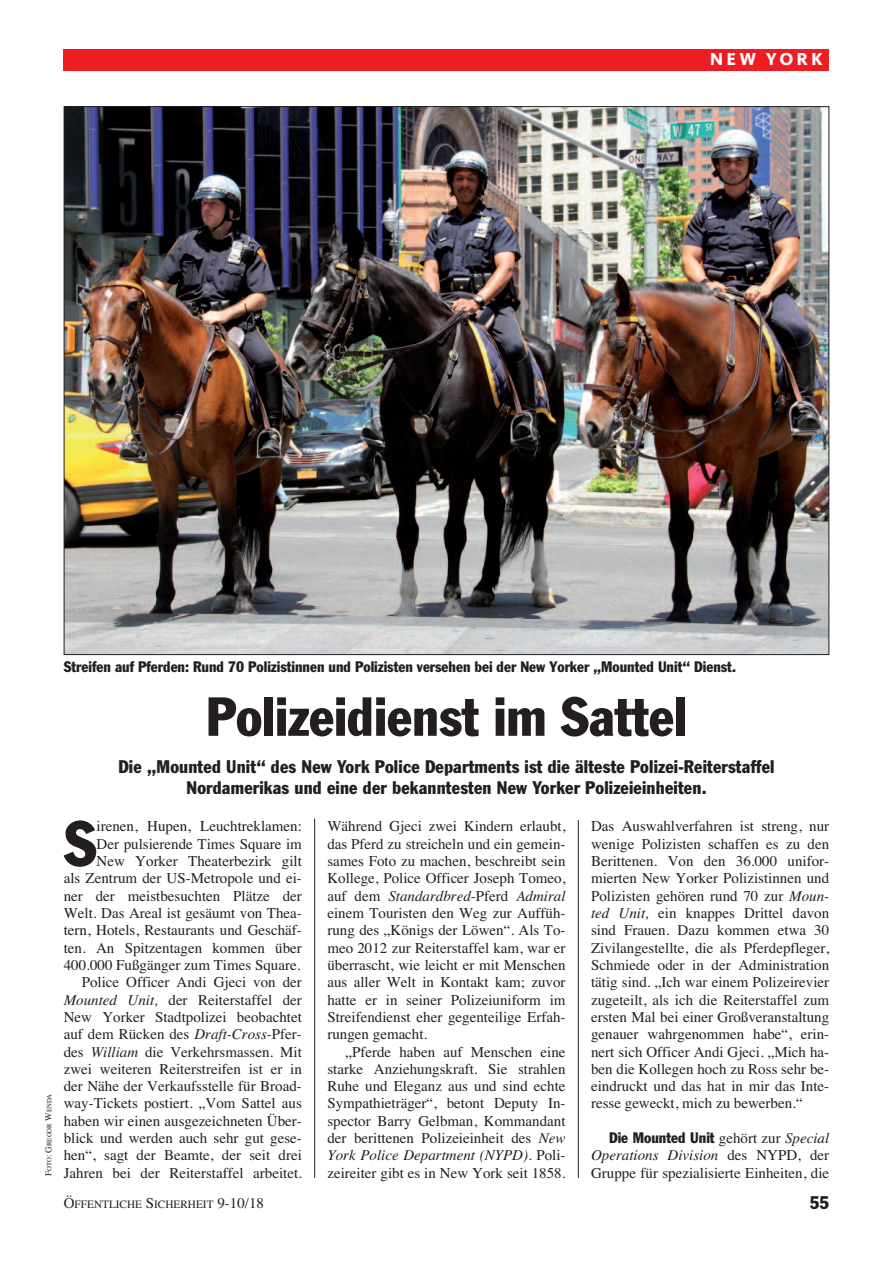
<style>
.page{position:relative;width:893px;height:1263px;background:#fff}
.page>*{position:absolute;margin:0;border:0;box-sizing:border-box;transform-origin:0 0}
.t1{font:condensed 62.7px "Franklin Gothic";color:#231f20}
.t2{font:condensed 54px "Franklin Gothic";color:#231f20}
.t3{font:condensed 18px/21.6px "Franklin Gothic";letter-spacing:.01em;color:#231f20;text-align:center}
.t4{font:800 18px "Kievit";letter-spacing:.175em;color:#fff}
.t5{font:15px/17.4px "Times";color:#231f20;text-align:justify}
.t6{font:condensed 15px "Franklin Gothic";color:#231f20}
.t7{font:11.25px "Times";color:#231f20}
.t8{font:6.75px "Times";color:#231f20}
.s1{font-size:9px}
.s2{font-style:italic}
.s3{font-family:"Times";font-stretch:normal}
.s4{font-family:"Times";font-style:italic;font-stretch:normal}
.s5{font-size:15px}
</style>
<div class="page">
<hr style="left:314px;top:819px;width:1px;height:359px;background:#231f20">
<div style="left:64px;top:49px;width:765px;height:21px;background:#ee1d23"></div>
<hr style="left:578px;top:820px;width:1px;height:358px;background:#231f20">
<img style="left:66px;top:108px;width:761px;height:545px">
<p class="t4" style="left:710px;top:53px;width:115px">NEW YORK</p>
<p class="t8" style="left:45px;top:1176px;width:84px;rotate:-90deg"><span class="s1">F</span>OTO<span class="s1">: G</span>REGOR <span class="s1">W</span>ENDA</p>
<p class="t6" style="left:64px;top:661px;width:674px">Streifen auf Pferden: Rund 70 Polizistinnen und Polizisten versehen bei der New Yorker „Mounted Unit“ Dienst.</p>
<h2 class="t2" style="left:206px;top:697px;width:482px">Polizeidienst im Sattel</h2>
<p class="t3" style="left:118px;top:757px;width:658px">Die „Mounted Unit“ des New York Police Departments ist die älteste Polizei-Reiterstaffel<br>Nordamerikas und eine der bekanntesten New Yorker Polizeieinheiten.</p>
<h1 class="t1" style="left:64px;top:821px;width:34px">S</h1>
<p class="t5" style="left:64px;top:817px;width:240px;text-align:right">irenen, Hupen, Leuchtreklamen:<br>Der pulsierende Times Square im<br>New Yorker Theaterbezirk gilt<br>als Zentrum der US-Metropole und ei&shy;ner der meistbesuchten Plätze der Welt. Das Areal ist gesäumt von Thea&shy;tern, Hotels, Restaurants und Geschäf&shy;ten. An Spitzentagen kommen über 400.000 Fußgänger zum Times Square.<br>Police Officer Andi Gjeci von der <span class="s2">Mounted Unit,</span> der Reiterstaffel der New Yorker Stadtpolizei beobachtet auf dem Rücken des <span class="s2">Draft-Cross</span>-Pfer&shy;des <span class="s2">William</span> die Verkehrsmassen. Mit zwei weiteren Reiterstreifen ist er in der Nähe der Verkaufsstelle für Broad&shy;way-Tickets postiert. „Vom Sattel aus haben wir einen ausgezeichneten Über&shy;blick und werden auch sehr gut gese&shy;hen“, sagt der Beamte, der seit drei Jahren bei der Reiterstaffel arbeitet.</p>
<p class="t5" style="left:327px;top:817px;width:240px">Während Gjeci zwei Kindern erlaubt, das Pferd zu streicheln und ein gemein&shy;sames Foto zu machen, beschreibt sein Kollege, Police Officer Joseph Tomeo, auf dem <span class="s2">Standardbred</span>-Pferd <span class="s2">Admiral </span>einem Touristen den Weg zur Auffüh&shy;rung des „Königs der Löwen“. Als To&shy;meo 2012 zur Reiterstaffel kam, war er überrascht, wie leicht er mit Menschen aus aller Welt in Kontakt kam; zuvor hatte er in seiner Polizeiuniform im Streifendienst eher gegenteilige Erfah&shy;rungen gemacht.</p>
<p class="t5" style="left:327px;top:1043px;width:240px;text-indent:18px">„Pferde haben auf Menschen eine starke Anziehungskraft. Sie strahlen Ruhe und Eleganz aus und sind echte Sympathieträger“, betont Deputy In&shy;spector Barry Gelbman, Kommandant der berittenen Polizeieinheit des <span class="s2">New York Police Department (NYPD).</span> Poli&shy;zeireiter gibt es in New York seit 1858.</p>
<p class="t5" style="left:591px;top:817px;width:240px">Das Auswahlverfahren ist streng, nur wenige Polizisten schaffen es zu den Berittenen. Von den 36.000 unifor&shy;mierten New Yorker Polizistinnen und Polizisten gehören rund 70 zur <span class="s2">Moun&shy;ted Unit,</span> ein knappes Drittel davon sind Frauen. Dazu kommen etwa 30<br>Zivilangestellte, die als Pferdepfleger, Schmiede oder in der Administration tätig sind. „Ich war einem Polizeirevier zugeteilt, als ich die Reiterstaffel zum ersten Mal bei einer Großveranstaltung genauer wahrgenommen habe“, erin&shy;nert sich Officer Andi Gjeci. „Mich ha&shy;ben die Kollegen hoch zu Ross sehr be&shy;eindruckt und das hat in mir das Inte&shy;resse geweckt, mich zu bewerben.“</p>
<p class="t6" style="left:609px;top:1132px;width:222px">Die Mounted Unit <span class="s3">gehört zur</span> <span class="s4">Special</span></p>
<p class="t5" style="left:591px;top:1146px;width:240px"><span class="s2">Operations Division</span> des NYPD, der<br>Gruppe für spezialisierte Einheiten, die</p>
<p class="t7" style="left:64px;top:1198px;width:202px"><span class="s5">Ö</span>FFENTLICHE <span class="s5">S</span>ICHERHEIT <span class="s5">9-10/18</span></p>
<p class="t3" style="left:810px;top:1193px;width:21px">55</p>
</div>
